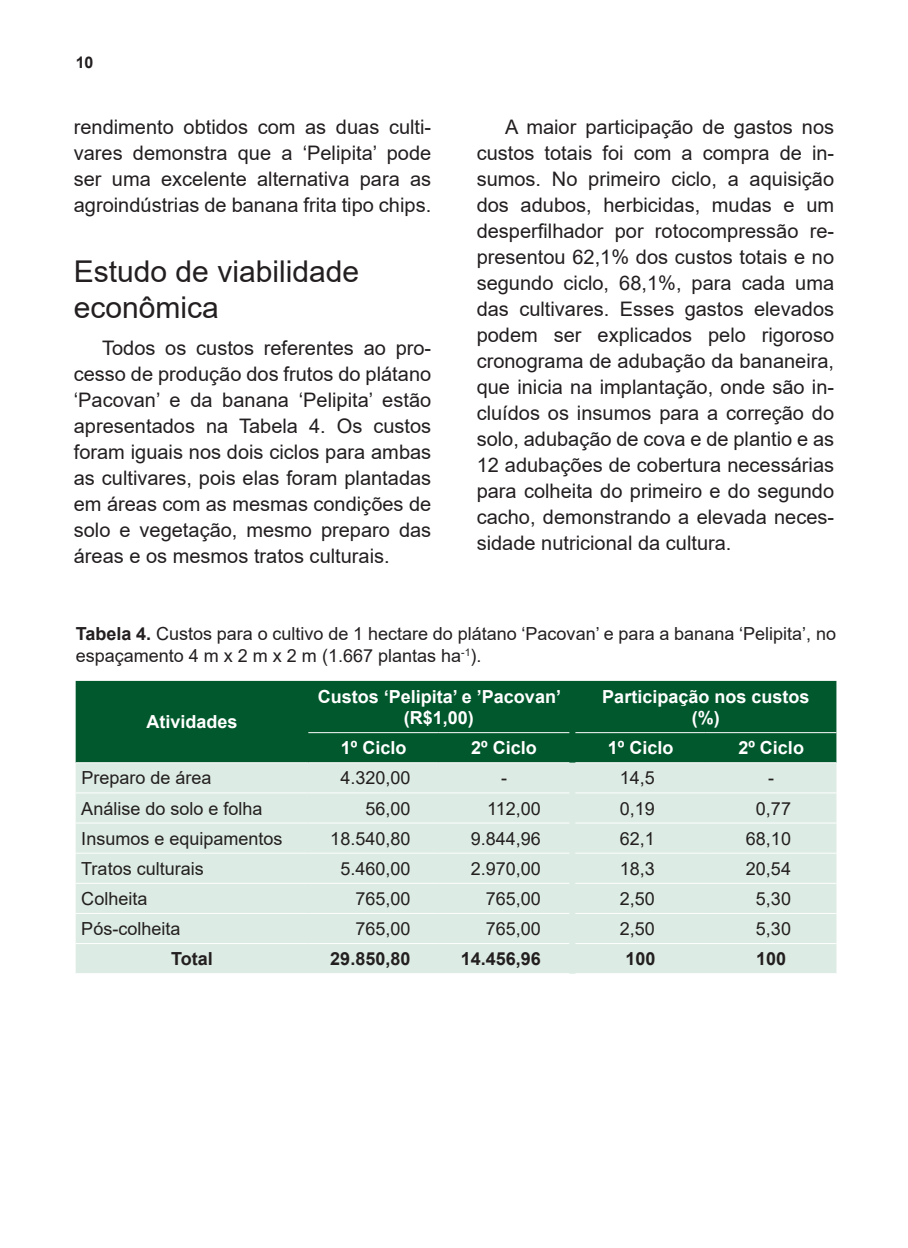
<style>
.page{position:relative;width:908px;height:1248px;background:#fff}
.page>*{position:absolute;margin:0;border:0;box-sizing:border-box;transform-origin:0 0}
.t1{font:30px/36px "Arial";color:#231f20}
.t2{font:20px/26px "Arial";color:#231f20;text-align:justify}
.t3{font:18px/21.6px "Arial";color:#231f20}
.t4{font:700 18px/21.6px "Arial";color:#fff;text-align:center}
.t5{font:700 18px "Arial";color:#231f20}
.t6{font:700 16px "Arial";color:#231f20}
.s1{font-weight:700}
</style>
<div class="page">
<div style="left:76px;top:680px;width:760px;height:82px;background:#00582c"></div>
<div style="left:76px;top:762px;width:760px;height:211px;background:#dcebe3"></div>
<hr style="left:76px;top:792px;width:232px;height:1px;background:#fff">
<hr style="left:308px;top:792px;width:130px;height:1px;background:#fff">
<hr style="left:438px;top:792px;width:131px;height:1px;background:#fff">
<hr style="left:575px;top:792px;width:130px;height:1px;background:#fff">
<hr style="left:705px;top:792px;width:131px;height:1px;background:#fff">
<hr style="left:76px;top:822px;width:232px;height:1px;background:#fff">
<hr style="left:308px;top:822px;width:130px;height:1px;background:#fff">
<hr style="left:438px;top:822px;width:131px;height:1px;background:#fff">
<hr style="left:575px;top:822px;width:130px;height:1px;background:#fff">
<hr style="left:705px;top:822px;width:131px;height:1px;background:#fff">
<hr style="left:76px;top:852px;width:232px;height:1px;background:#fff">
<hr style="left:308px;top:852px;width:130px;height:1px;background:#fff">
<hr style="left:438px;top:852px;width:131px;height:1px;background:#fff">
<hr style="left:575px;top:852px;width:130px;height:1px;background:#fff">
<hr style="left:705px;top:852px;width:131px;height:1px;background:#fff">
<hr style="left:76px;top:882px;width:232px;height:1px;background:#fff">
<hr style="left:308px;top:882px;width:130px;height:1px;background:#fff">
<hr style="left:438px;top:882px;width:131px;height:1px;background:#fff">
<hr style="left:575px;top:882px;width:130px;height:1px;background:#fff">
<hr style="left:705px;top:882px;width:131px;height:1px;background:#fff">
<hr style="left:76px;top:912px;width:232px;height:1px;background:#fff">
<hr style="left:308px;top:912px;width:130px;height:1px;background:#fff">
<hr style="left:438px;top:912px;width:131px;height:1px;background:#fff">
<hr style="left:575px;top:912px;width:130px;height:1px;background:#fff">
<hr style="left:705px;top:912px;width:131px;height:1px;background:#fff">
<hr style="left:76px;top:942px;width:232px;height:1px;background:#fff">
<hr style="left:308px;top:942px;width:130px;height:1px;background:#fff">
<hr style="left:438px;top:942px;width:131px;height:1px;background:#fff">
<hr style="left:575px;top:942px;width:130px;height:1px;background:#fff">
<hr style="left:705px;top:942px;width:131px;height:1px;background:#fff">
<hr style="left:308px;top:762px;width:130px;height:1px;background:#fff">
<hr style="left:438px;top:762px;width:131px;height:1px;background:#fff">
<hr style="left:575px;top:762px;width:130px;height:1px;background:#fff">
<hr style="left:705px;top:762px;width:131px;height:1px;background:#fff">
<hr style="left:76px;top:762px;width:232px;height:1px;background:#fff">
<hr style="left:308px;top:732px;width:130px;height:1px;background:#fff">
<hr style="left:438px;top:732px;width:131px;height:1px;background:#fff">
<hr style="left:575px;top:732px;width:130px;height:1px;background:#fff">
<hr style="left:705px;top:732px;width:131px;height:1px;background:#fff">
<p class="t6" style="left:76px;top:51px;width:19px">10</p>
<p class="t2" style="left:74px;top:113px;width:359px">rendimento obtidos com as duas culti&shy;vares demonstra que a ‘Pelipita’ pode ser uma excelente alternativa para as agroindústrias de banana frita tipo chips.</p>
<h1 class="t1" style="left:74px;top:253px;width:287px">Estudo de viabilidade econômica</h1>
<p class="t2" style="left:74px;top:335px;width:359px;text-indent:28px">Todos os custos referentes ao pro&shy;cesso de produção dos frutos do plátano ‘Pacovan’ e da banana ‘Pelipita’ estão apresentados na Tabela 4. Os custos foram iguais nos dois ciclos para ambas as cultivares, pois elas foram plantadas em áreas com as mesmas condições de solo e vegetação, mesmo preparo das áreas e os mesmos tratos culturais.</p>
<p class="t2" style="left:476px;top:113px;width:359px;text-indent:28px">A maior participação de gastos nos custos totais foi com a compra de in&shy;sumos. No primeiro ciclo, a aquisição dos adubos, herbicidas, mudas e um desperfilhador por rotocompressão re&shy;presentou 62,1% dos custos totais e no segundo ciclo, 68,1%, para cada uma das cultivares. Esses gastos elevados podem ser explicados pelo rigoroso cronograma de adubação da bananeira, que inicia na implantação, onde são in&shy;cluídos os insumos para a correção do solo, adubação de cova e de plantio e as 12 adubações de cobertura necessárias para colheita do primeiro e do segundo cacho, demonstrando a elevada neces&shy;sidade nutricional da cultura.</p>
<p class="t3" style="left:76px;top:622px;width:761px"><span class="s1">Tabela 4.</span> Custos para o cultivo de 1 hectare do plátano ‘Pacovan’ e para a banana ‘Pelipita’, no espaçamento 4 m x 2 m x 2 m (1.667 plantas ha<sup>-1</sup>).</p>
<p class="t4" style="left:146px;top:711px;width:93px">Atividades</p>
<p class="t4" style="left:317px;top:685px;width:245px">Custos ‘Pelipita’ e ’Pacovan’ (R$1,00)</p>
<p class="t4" style="left:602px;top:685px;width:209px">Participação nos custos (%)</p>
<p class="t4" style="left:340px;top:737px;width:67px">1º Ciclo</p>
<p class="t4" style="left:471px;top:737px;width:67px">2º Ciclo</p>
<p class="t4" style="left:607px;top:737px;width:67px">1º Ciclo</p>
<p class="t4" style="left:738px;top:737px;width:67px">2º Ciclo</p>
<p class="t3" style="left:81px;top:767px;width:132px">Preparo de área</p>
<p class="t3" style="left:340px;top:767px;width:72px">4.320,00</p>
<p class="t3" style="left:501px;top:767px;width:7px">-</p>
<p class="t3" style="left:619px;top:767px;width:37px">14,5</p>
<p class="t3" style="left:767px;top:767px;width:7px">-</p>
<p class="t3" style="left:81px;top:797px;width:183px">Análise do solo e folha</p>
<p class="t3" style="left:365px;top:797px;width:47px">56,00</p>
<p class="t3" style="left:487px;top:797px;width:55px">112,00</p>
<p class="t3" style="left:619px;top:797px;width:37px">0,19</p>
<p class="t3" style="left:755px;top:797px;width:37px">0,77</p>
<p class="t3" style="left:81px;top:827px;width:203px">Insumos e equipamentos</p>
<p class="t3" style="left:330px;top:827px;width:82px">18.540,80</p>
<p class="t3" style="left:470px;top:827px;width:72px">9.844,96</p>
<p class="t3" style="left:619px;top:827px;width:37px">62,1</p>
<p class="t3" style="left:745px;top:827px;width:47px">68,10</p>
<p class="t3" style="left:81px;top:857px;width:124px">Tratos culturais</p>
<p class="t3" style="left:340px;top:857px;width:72px">5.460,00</p>
<p class="t3" style="left:470px;top:857px;width:72px">2.970,00</p>
<p class="t3" style="left:619px;top:857px;width:37px">18,3</p>
<p class="t3" style="left:745px;top:857px;width:47px">20,54</p>
<p class="t3" style="left:81px;top:887px;width:68px">Colheita</p>
<p class="t3" style="left:355px;top:887px;width:57px">765,00</p>
<p class="t3" style="left:485px;top:887px;width:57px">765,00</p>
<p class="t3" style="left:619px;top:887px;width:37px">2,50</p>
<p class="t3" style="left:755px;top:887px;width:37px">5,30</p>
<p class="t3" style="left:81px;top:917px;width:101px">Pós-colheita</p>
<p class="t3" style="left:355px;top:917px;width:57px">765,00</p>
<p class="t3" style="left:485px;top:917px;width:57px">765,00</p>
<p class="t3" style="left:619px;top:917px;width:37px">2,50</p>
<p class="t3" style="left:755px;top:917px;width:37px">5,30</p>
<p class="t5" style="left:171px;top:946px;width:43px">Total</p>
<p class="t5" style="left:330px;top:946px;width:82px">29.850,80</p>
<p class="t5" style="left:460px;top:946px;width:82px">14.456,96</p>
<p class="t5" style="left:625px;top:946px;width:32px">100</p>
<p class="t5" style="left:755px;top:946px;width:32px">100</p>
</div>
